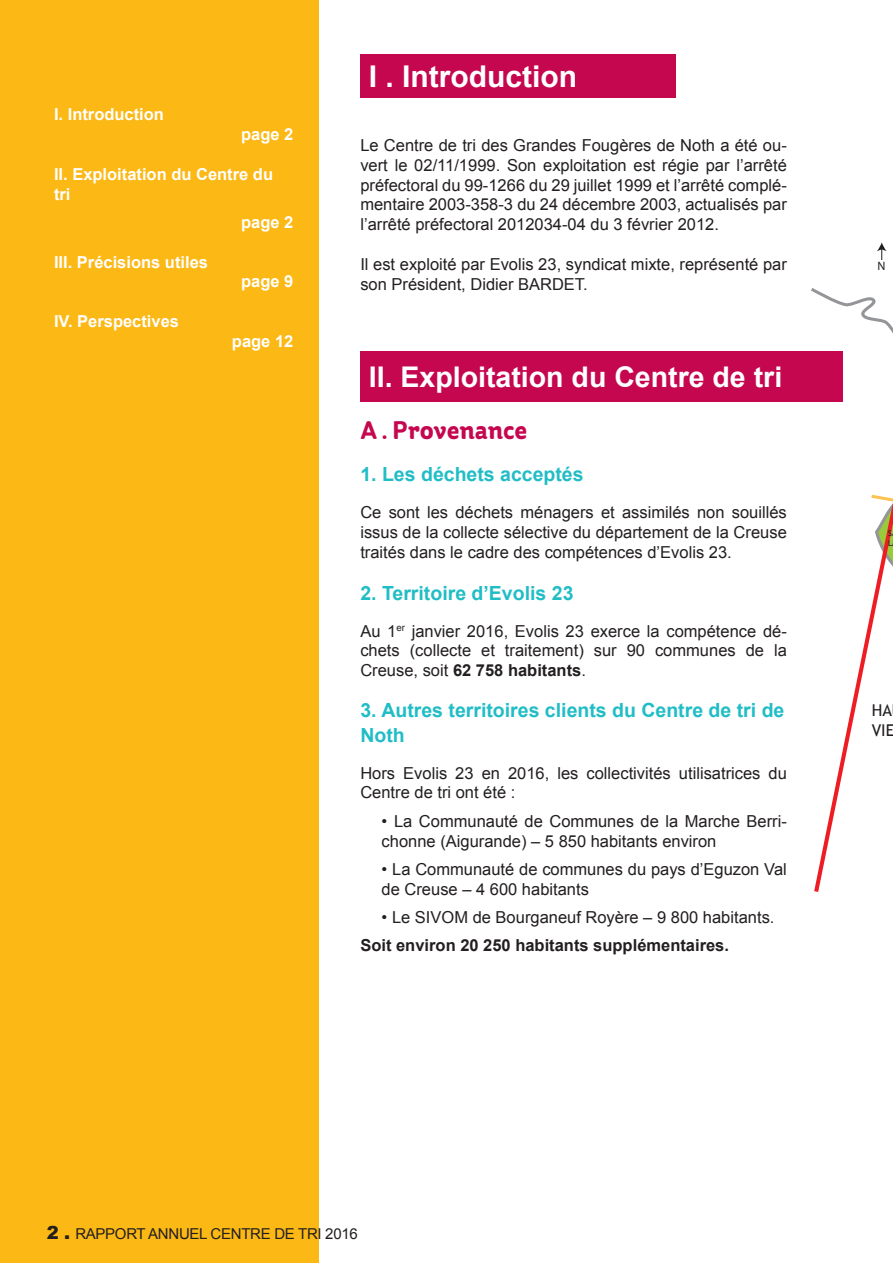
<style>
.page{position:relative;width:893px;height:1263px;background:#fff}
.page>*{position:absolute;margin:0;border:0;box-sizing:border-box;transform-origin:0 0}
.t1{font:700 30px "Arial";color:#fff}
.t2{font:700 28.5px "Arial";color:#fff}
.t3{font:700 25.5px "St Ryde";color:#c50750}
.t4{font:700 19.5px/25.2px "Arial";color:#21bdc6}
.t5{font:16.5px/19.8px "Arial";color:#231f20}
.t6{font:700 16.5px/19.8px "Arial";color:#fff}
.t7{font:700 16.5px "Arial";color:#231f20}
.t8{font:16.2px/19.5px "Trebuchet MS";color:#231f20}
.t9{font:15px "Arial";letter-spacing:-.02em;color:#231f20}
.t10{font:12.15px "Myriad Pro";color:#231f20}
.t11{font:8.1px/9.8px "Trebuchet MS";color:#231f20}
.s1{font-weight:700}
.s2{font-weight:900;font-size:18px}
</style>
<div class="page">
<div style="left:0;top:0;width:319px;height:1263px;background:#fcb814"></div>
<div style="left:360px;top:352px;width:483px;height:50px;background:#c50750"></div>
<div style="left:360px;top:54px;width:316px;height:44px;background:#c50750"></div>
<svg style="left:811px;top:288px;width:82px;height:604px"></svg>
<svg style="left:877px;top:242px;width:10px;height:18px"></svg>
<p class="t6" style="left:54px;top:105px;width:112px">I. Introduction</p>
<p class="t6" style="left:241px;top:125px;width:54px">page 2</p>
<p class="t6" style="left:54px;top:165px;width:221px">II. Exploitation du Centre du tri</p>
<p class="t6" style="left:241px;top:213px;width:54px">page 2</p>
<p class="t6" style="left:54px;top:252px;width:156px">III. Précisions utiles</p>
<p class="t6" style="left:241px;top:272px;width:54px">page 9</p>
<p class="t6" style="left:54px;top:312px;width:127px">IV. Perspectives</p>
<p class="t6" style="left:232px;top:332px;width:63px">page 12</p>
<h1 class="t1" style="left:369px;top:56px;width:210px">I . Introduction</h1>
<p class="t5" style="left:360px;top:135px;width:428px;text-align:justify">Le Centre de tri des Grandes Fougères de Noth a été ou&shy;vert le 02/11/1999. Son exploitation est régie par l’arrêté préfectoral du 99-1266 du 29 juillet 1999 et l’arrêté complé&shy;mentaire 2003-358-3 du 24 décembre 2003, actualisés par l’arrêté préfectoral 2012034-04 du 3 février 2012.</p>
<p class="t5" style="left:360px;top:254px;width:428px">Il est exploité par Evolis 23, syndicat mixte, représenté par son Président, Didier BARDET.</p>
<h2 class="t2" style="left:369px;top:358px;width:415px">II. Exploitation du Centre de tri</h2>
<h3 class="t3" style="left:360px;top:415px;width:168px">A . Provenance</h3>
<p class="t4" style="left:360px;top:462px;width:225px">1. Les déchets acceptés</p>
<p class="t5" style="left:360px;top:502px;width:428px;text-align:justify">Ce sont les déchets ménagers et assimilés non souillés issus de la collecte sélective du département de la Creuse traités dans le cadre des compétences d’Evolis 23.</p>
<p class="t4" style="left:360px;top:581px;width:215px">2. Territoire d’Evolis 23</p>
<p class="t5" style="left:360px;top:621px;width:428px;text-align:justify">Au 1<sup>er</sup> janvier 2016, Evolis 23 exerce la compétence dé&shy;chets (collecte et traitement) sur 90 communes de la Creuse, soit <span class="s1">62 758 habitants</span>.</p>
<p class="t4" style="left:360px;top:698px;width:426px">3. Autres territoires clients du Centre de tri de<br>Noth</p>
<p class="t5" style="left:360px;top:763px;width:428px">Hors Evolis 23 en 2016, les collectivités utilisatrices du<br>Centre de tri ont été :</p>
<p class="t5" style="left:382px;top:811px;width:407px">• La Communauté de Communes de la Marche Berri&shy;chonne (Aigurande) – 5 850 habitants environ</p>
<p class="t5" style="left:382px;top:859px;width:407px">• La Communauté de communes du pays d’Eguzon Val de Creuse – 4 600 habitants</p>
<p class="t5" style="left:382px;top:907px;width:394px">• Le SIVOM de Bourganeuf Royère – 9 800 habitants.</p>
<p class="t7" style="left:360px;top:934px;width:370px">Soit environ 20 250 habitants supplémentaires.</p>
<p class="t10" style="left:878px;top:259px;width:10px">N</p>
<p class="t11" style="left:888px;top:529px;width:6px">S<br>L</p>
<p class="t8" style="left:872px;top:701px;width:24px">HA<br>VIE</p>
<p class="t9" style="left:47px;top:1224px;width:312px"><span class="s2">2 .</span> RAPPORT ANNUEL CENTRE DE TRI 2016</p>
</div>
